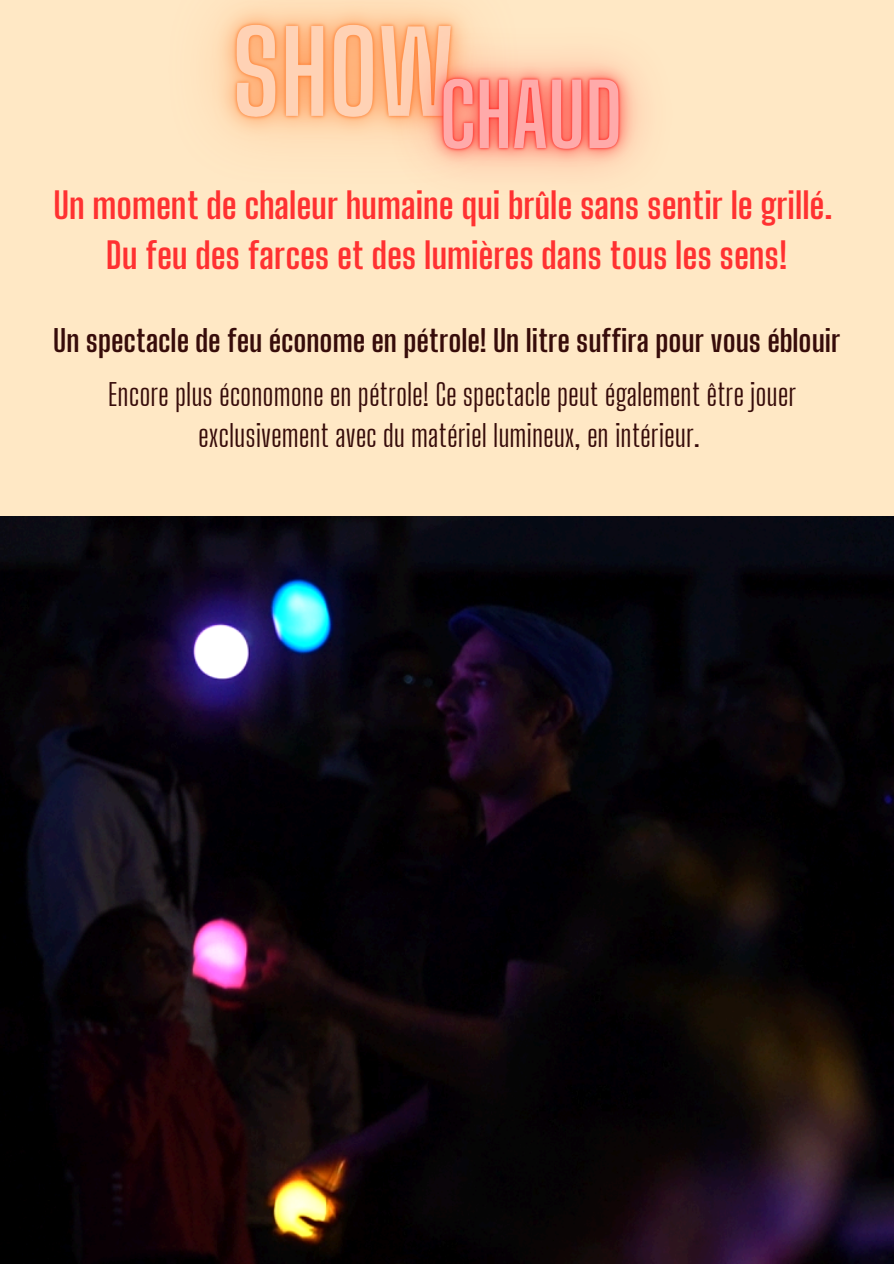
<style>
.page{position:relative;width:894px;height:1264px;background:#fff}
.page>*{position:absolute;margin:0;border:0;box-sizing:border-box;transform-origin:0 0}
.t1{font:700 36px/49.5px "Big Shoulders Display";color:#ff3131;text-align:center}
.t2{font:30px/41.7px "Big Shoulders Display";color:#370c0a;text-align:center}
.t3{font:700 30px "Big Shoulders Display";color:#370c0a}
</style>
<div class="page">
<div style="left:0;top:0;width:893px;height:1263px;background:#ffe8c5"></div>
<img style="left:0;top:516px;width:893px;height:747px">
<img style="left:212px;top:1px;width:130px;height:139px">
<img style="left:342px;top:1px;width:301px;height:172px">
<h4 class="t1" style="left:53px;top:181px;width:780px">Un moment de chaleur humaine qui brûle sans sentir le grillé.<br>Du feu des farces et des lumières dans tous les sens!</h4>
<p class="t3" style="left:53px;top:322px;width:788px">Un spectacle de feu économe en pétrole! Un litre suffira pour vous éblouir</p>
<p class="t2" style="left:108px;top:373px;width:689px">Encore plus économone en pétrole! Ce spectacle peut également être jouer exclusivement avec du matériel lumineux, en intérieur.</p>
</div>
